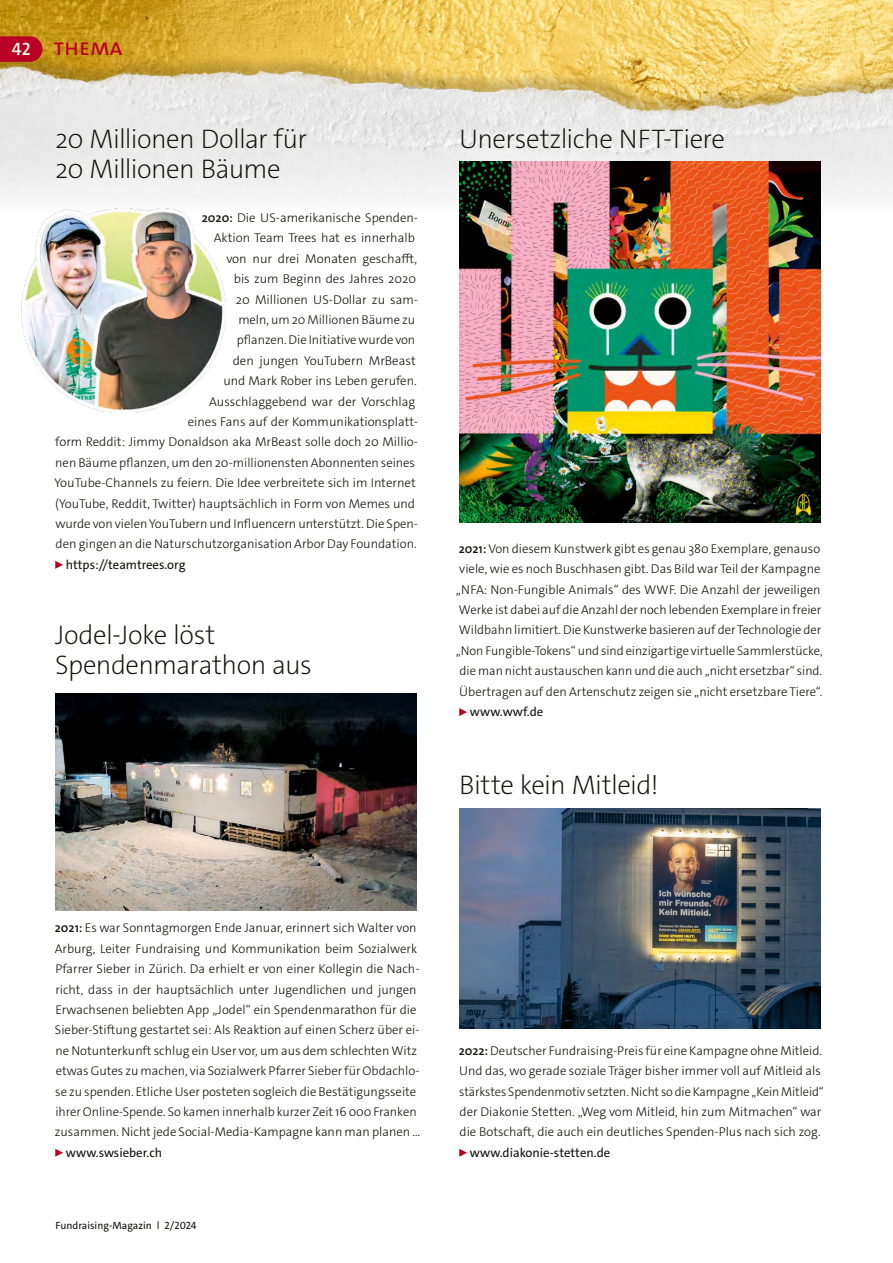
<style>
.page{position:relative;width:893px;height:1263px;background:#fff}
.page>*{position:absolute;margin:0;border:0;box-sizing:border-box;transform-origin:0 0}
.t1{font:200 27px/30px "The Sans";letter-spacing:-.02em;color:#12120d}
.t2{font:24px "The Sans";color:#b90025}
.t3{font:300 12.75px/20.4px "The Sans";color:#12120d}
.t4{font:12.75px "The Sans";letter-spacing:.01em;color:#12120d}
.t5{font:10.5px "The Sans";color:#12120d}
.s1{font-weight:600;font-size:18px;color:#fbf3e6}
.s2{font-weight:600}
.s3{font-weight:800;font-size:7.5px}
</style>
<div class="page">
<img style="left:0;top:0;width:893px;height:128px">
<div style="left:0;top:128px;width:893px;height:185px;background:linear-gradient(to bottom,#eaeaea,#fff)"></div>
<svg style="left:0;top:36px;width:43px;height:26px"></svg>
<svg style="left:55px;top:561px;width:8px;height:8px"></svg>
<img style="left:55px;top:693px;width:362px;height:217px">
<svg style="left:55px;top:1149px;width:8px;height:8px"></svg>
<img style="left:0;top:196px;width:231px;height:216px">
<img style="left:459px;top:162px;width:361px;height:361px">
<svg style="left:459px;top:708px;width:8px;height:8px"></svg>
<img style="left:459px;top:808px;width:362px;height:221px">
<svg style="left:459px;top:1149px;width:8px;height:8px"></svg>
<h2 class="t2" style="left:12px;top:32px;width:112px"><span class="s1">42</span> thema</h2>
<h1 class="t1" style="left:55px;top:124px;width:253px">20 Millionen Dollar für<br>20 Millionen Bäume</h1>
<p class="t3" style="left:55px;top:208px;width:365px;text-align:right"><span class="s2">2020:</span> Die US-amerikanische Spenden-<br>Aktion Team Trees hat es innerhalb<br>von nur drei Monaten geschafft,<br>bis zum Beginn des Jahres 2020<br>20 Millionen US-Dollar zu sam-<br>meln, um 20 Millionen Bäume zu<br>pflanzen. Die Initiative wurde von<br>den jungen YouTubern MrBeast<br>und Mark Rober ins Leben gerufen.<br>Ausschlaggebend war der Vorschlag<br>eines Fans auf der Kommunikationsplatt-<br>form Reddit: Jimmy Donaldson aka MrBeast solle doch 20 Millio&shy;nen Bäume pflanzen, um den 20-millionensten Abonnenten seines YouTube-Channels zu feiern. Die Idee verbreitete sich im Internet (YouTube, Reddit, Twitter) hauptsächlich in Form von Memes und wurde von vielen YouTubern und Influencern unterstützt. Die Spen&shy;den gingen an die Naturschutzorganisation Arbor Day Foundation.</p>
<p class="t4" style="left:66px;top:556px;width:121px">https://teamtrees.org</p>
<h1 class="t1" style="left:55px;top:620px;width:258px">Jodel-Joke löst<br>Spendenmarathon aus</h1>
<h1 class="t1" style="left:459px;top:124px;width:267px">Unersetzliche NFT-Tiere</h1>
<p class="t3" style="left:456px;top:538px;width:368px"><span class="s2">2021:</span> Von diesem Kunstwerk gibt es genau 380 Exemplare, genauso viele, wie es noch Buschhasen gibt. Das Bild war Teil der Kampagne „NFA: Non-Fungible Animals“ des WWF. Die Anzahl der jeweiligen Werke ist dabei auf die Anzahl der noch lebenden Exemplare in freier Wildbahn limitiert. Die Kunstwerke basieren auf der Technologie der „Non Fungible-Tokens“ und sind einzigartige virtuelle Sammlerstücke, die man nicht austauschen kann und die auch „nicht ersetzbar“ sind.<br>Übertragen auf den Artenschutz zeigen sie „nicht ersetzbare Tiere“.</p>
<p class="t4" style="left:470px;top:703px;width:75px">www.wwf.de</p>
<h1 class="t1" style="left:459px;top:770px;width:201px">Bitte kein Mitleid!</h1>
<p class="t3" style="left:55px;top:918px;width:367px"><span class="s2">2021:</span> Es war Sonntagmorgen Ende Januar, erinnert sich Walter von Arburg, Leiter Fundraising und Kommunikation beim Sozialwerk Pfarrer Sieber in Zürich. Da erhielt er von einer Kollegin die Nach&shy;richt, dass in der hauptsächlich unter Jugendlichen und jungen Erwachsenen beliebten App „Jodel“ ein Spendenmarathon für die Sieber-Stiftung gestartet sei: Als Reaktion auf einen Scherz über ei&shy;ne Notunterkunft schlug ein User vor, um aus dem schlechten Witz etwas Gutes zu machen, via Sozialwerk Pfarrer Sieber für Obdachlo&shy;se zu spenden. Etliche User posteten sogleich die Bestätigungsseite ihrer Online-Spende. So kamen innerhalb kurzer Zeit 16 000 Franken zusammen. Nicht jede Social-Media-Kampagne kann man planen …</p>
<p class="t4" style="left:66px;top:1144px;width:98px">www.swsieber.ch</p>
<p class="t5" style="left:56px;top:1219px;width:142px">Fundraising-Magazin <span class="s3">|</span> 2/2024</p>
<p class="t3" style="left:459px;top:1040px;width:366px"><span class="s2">2022:</span> Deutscher Fundraising-Preis für eine Kampagne ohne Mitleid.<br>Und das, wo gerade soziale Träger bisher immer voll auf Mitleid als stärkstes Spendenmotiv setzten. Nicht so die Kampagne „Kein Mitleid“ der Diakonie Stetten. „Weg vom Mitleid, hin zum Mitmachen“ war die Botschaft, die auch ein deutliches Spenden-Plus nach sich zog.</p>
<p class="t4" style="left:470px;top:1144px;width:142px">www.diakonie-stetten.de</p>
</div>
